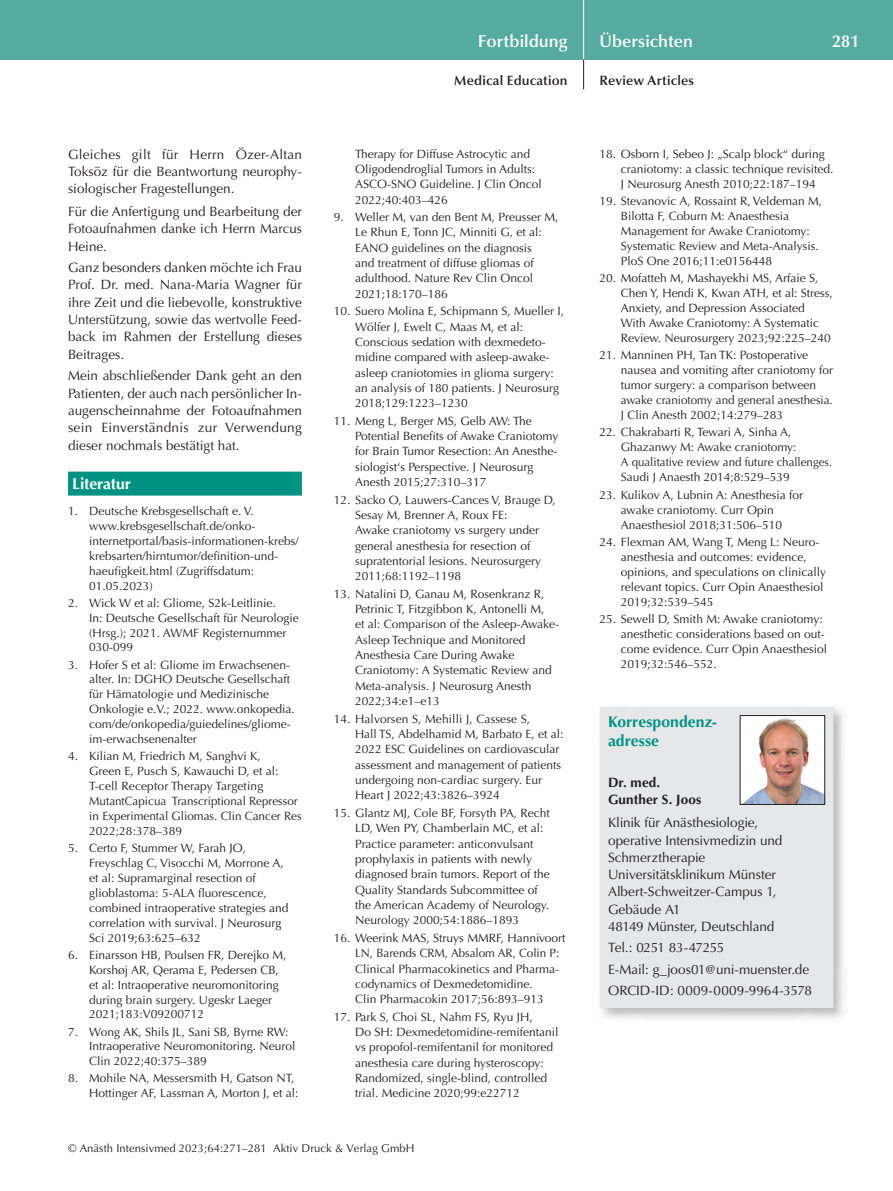
<style>
.page{position:relative;width:893px;height:1191px;background:#fff}
.page>*{position:absolute;margin:0;border:0;box-sizing:border-box;transform-origin:0 0}
.t1{font:600 17.25px "Optima";color:#fff}
.t2{font:700 15.75px/19.5px "Optima";color:#009383}
.t3{font:700 15.75px "Optima";letter-spacing:-.005em;color:#fff}
.t4{font:13.5px/17.4px "Optima";color:#231f20;text-align:justify}
.t5{font:600 13.5px "Optima";letter-spacing:.01em;color:#231f20}
.t6{font:700 13.5px/17.2px "Optima";letter-spacing:.01em;color:#231f20}
.t7{font:12px/15px "Optima";color:#231f20}
.t8{font:11.25px "Optima";letter-spacing:.005em;color:#231f20}
</style>
<div class="page">
<div style="left:0;top:0;width:893px;height:60px;background:#55ab9f"></div>
<hr style="left:583px;top:0;width:1px;height:60px;background:#fff">
<svg style="left:583px;top:60px;width:1px;height:29px"></svg>
<div style="left:68px;top:471px;width:234px;height:24px;background:#009383"></div>
<div style="left:597px;top:704px;width:251px;height:318px;background:#231f20;opacity:.3"></div>
<div style="left:600px;top:707px;width:233px;height:301px;background:#e6e7e8"></div>
<img style="left:742px;top:717px;width:81px;height:85px">
<div style="left:740px;top:715px;width:85px;height:89px;border:1px solid #231f20"></div>
<p class="t4" style="left:68px;top:146px;width:235px">Gleiches gilt für Herrn Özer-Altan Toksöz für die Beantwortung neurophy&shy;siologischer Fragestellungen.</p>
<p class="t4" style="left:68px;top:203px;width:235px">Für die Anfertigung und Bearbeitung der Fotoaufnahmen danke ich Herrn Marcus Heine.</p>
<p class="t4" style="left:68px;top:259px;width:235px">Ganz besonders danken möchte ich Frau Prof. Dr. med. Nana-Maria Wagner für ihre Zeit und die liebevolle, konstruktive Unterstützung, sowie das wertvolle Feed&shy;back im Rahmen der Erstellung dieses Beitrages.</p>
<p class="t4" style="left:68px;top:367px;width:235px">Mein abschließender Dank geht an den Patienten, der auch nach persönlicher In&shy;augenscheinnahme der Fotoaufnahmen sein Einverständnis zur Verwendung dieser nochmals bestätigt hat.</p>
<h2 class="t3" style="left:72px;top:474px;width:60px">Literatur</h2>
<p class="t7" style="left:89px;top:503px;width:211px;text-indent:-21px">1. Deutsche Krebsgesellschaft e. V. www.krebsgesellschaft.de/onko&shy;internetportal/basis-informationen-krebs/ krebsarten/hirntumor/definition-und&shy;haeufigkeit.html (Zugriffsdatum:<br>01.05.2023)</p>
<p class="t7" style="left:89px;top:595px;width:211px;text-indent:-21px">2. Wick W et al: Gliome, S2k-Leitlinie.<br>In: Deutsche Gesellschaft für Neurologie (Hrsg.); 2021. AWMF Registernummer<br>030-099</p>
<p class="t7" style="left:89px;top:657px;width:207px;text-indent:-21px">3. Hofer S et al: Gliome im Erwachsenen&shy;alter. In: DGHO Deutsche Gesellschaft für Hämatologie und Medizinische Onkologie e.V.; 2022. www.onkopedia. com/de/onkopedia/guiedelines/gliome&shy;im-erwachsenenalter</p>
<p class="t7" style="left:89px;top:749px;width:214px;text-indent:-21px">4. Kilian M, Friedrich M, Sanghvi K,<br>Green E, Pusch S, Kawauchi D, et al:<br>T-cell Receptor Therapy Targeting MutantCapicua Transcriptional Repressor in Experimental Gliomas. Clin Cancer Res 2022;28:378–389</p>
<p class="t7" style="left:89px;top:840px;width:201px;text-indent:-21px">5. Certo F, Stummer W, Farah JO, Freyschlag C, Visocchi M, Morrone A, et al: Supramarginal resection of glioblastoma: 5-ALA fluorescence, combined intraoperative strategies and correlation with survival. J Neurosurg Sci 2019;63:625–632</p>
<p class="t7" style="left:89px;top:947px;width:199px;text-indent:-21px">6. Einarsson HB, Poulsen FR, Derejko M, Korshøj AR, Qerama E, Pedersen CB, et al: Intraoperative neuromonitoring during brain surgery. Ugeskr Laeger 2021;183:V09200712</p>
<p class="t7" style="left:89px;top:1024px;width:208px;text-indent:-21px">7. Wong AK, Shils JL, Sani SB, Byrne RW:<br>Intraoperative Neuromonitoring. Neurol<br>Clin 2022;40:375–389</p>
<p class="t7" style="left:89px;top:1071px;width:211px;text-indent:-21px">8. Mohile NA, Messersmith H, Gatson NT,<br>Hottinger AF, Lassman A, Morton J, et al:</p>
<h1 class="t1" style="left:478px;top:31px;width:91px">Fortbildung</h1>
<h1 class="t1" style="left:600px;top:31px;width:95px">Übersichten</h1>
<h1 class="t1" style="left:832px;top:31px;width:28px">281</h1>
<p class="t5" style="left:454px;top:73px;width:115px">Medical Education</p>
<p class="t5" style="left:600px;top:73px;width:96px">Review Articles</p>
<p class="t7" style="left:355px;top:146px;width:188px">Therapy for Diffuse Astrocytic and<br>Oligodendroglial Tumors in Adults:<br>ASCO-SNO Guideline. J Clin Oncol<br>2022;40:403–426</p>
<p class="t7" style="left:355px;top:209px;width:205px;text-indent:-21px">9. Weller M, van den Bent M, Preusser M,<br>Le Rhun E, Tonn JC, Minniti G, et al:<br>EANO guidelines on the diagnosis<br>and treatment of diffuse gliomas of adulthood. Nature Rev Clin Oncol<br>2021;18:170–186</p>
<p class="t7" style="left:355px;top:304px;width:211px;text-indent:-21px">10. Suero Molina E, Schipmann S, Mueller I, Wölfer J, Ewelt C, Maas M, et al:<br>Conscious sedation with dexmedeto&shy;midine compared with asleep-awake&shy;asleep craniotomies in glioma surgery: an analysis of 180 patients. J Neurosurg 2018;129:1223–1230</p>
<p class="t7" style="left:355px;top:413px;width:205px;text-indent:-21px">11. Meng L, Berger MS, Gelb AW: The Potential Benefits of Awake Craniotomy for Brain Tumor Resection: An Anesthe&shy;siologist‘s Perspective. J Neurosurg Anesth 2015;27:310–317</p>
<p class="t7" style="left:355px;top:492px;width:202px;text-indent:-21px">12. Sacko O, Lauwers-Cances V, Brauge D, Sesay M, Brenner A, Roux FE:<br>Awake craniotomy vs surgery under general anesthesia for resection of supratentorial lesions. Neurosurgery 2011;68:1192–1198</p>
<p class="t7" style="left:355px;top:586px;width:205px;text-indent:-21px">13. Natalini D, Ganau M, Rosenkranz R, Petrinic T, Fitzgibbon K, Antonelli M,<br>et al: Comparison of the Asleep-Awake-Asleep Technique and Monitored Anesthesia Care During Awake Craniotomy: A Systematic Review and Meta-analysis. J Neurosurg Anesth 2022;34:e1–e13</p>
<p class="t7" style="left:355px;top:711px;width:210px;text-indent:-21px">14. Halvorsen S, Mehilli J, Cassese S,<br>Hall TS, Abdelhamid M, Barbato E, et al:<br>2022 ESC Guidelines on cardiovascular assessment and management of patients undergoing non-cardiac surgery. Eur Heart J 2022;43:3826–3924</p>
<p class="t7" style="left:355px;top:805px;width:196px;text-indent:-21px">15. Glantz MJ, Cole BF, Forsyth PA, Recht LD, Wen PY, Chamberlain MC, et al:<br>Practice parameter: anticonvulsant prophylaxis in patients with newly diagnosed brain tumors. Report of the Quality Standards Subcommittee of the American Academy of Neurology.<br>Neurology 2000;54:1886–1893</p>
<p class="t7" style="left:355px;top:930px;width:212px;text-indent:-21px">16. Weerink MAS, Struys MMRF, Hannivoort LN, Barends CRM, Absalom AR, Colin P:<br>Clinical Pharmacokinetics and Pharma&shy;codynamics of Dexmedetomidine.<br>Clin Pharmacokin 2017;56:893–913</p>
<p class="t7" style="left:355px;top:1009px;width:205px;text-indent:-21px">17. Park S, Choi SL, Nahm FS, Ryu JH,<br>Do SH: Dexmedetomidine-remifentanil vs propofol-remifentanil for monitored anesthesia care during hysteroscopy:<br>Randomized, single-blind, controlled trial. Medicine 2020;99:e22712</p>
<p class="t7" style="left:621px;top:146px;width:214px;text-indent:-21px">18. Osborn I, Sebeo J: „Scalp block“ during craniotomy: a classic technique revisited.<br>J Neurosurg Anesth 2010;22:187–194</p>
<p class="t7" style="left:621px;top:193px;width:203px;text-indent:-21px">19. Stevanovic A, Rossaint R, Veldeman M, Bilotta F, Coburn M: Anaesthesia Management for Awake Craniotomy:<br>Systematic Review and Meta-Analysis.<br>PloS One 2016;11:e0156448</p>
<p class="t7" style="left:621px;top:271px;width:214px;text-indent:-21px">20. Mofatteh M, Mashayekhi MS, Arfaie S, Chen Y, Hendi K, Kwan ATH, et al: Stress, Anxiety, and Depression Associated<br>With Awake Craniotomy: A Systematic Review. Neurosurgery 2023;92:225–240</p>
<p class="t7" style="left:621px;top:348px;width:214px;text-indent:-21px">21. Manninen PH, Tan TK: Postoperative nausea and vomiting after craniotomy for tumor surgery: a comparison between awake craniotomy and general anesthesia.<br>J Clin Anesth 2002;14:279–283</p>
<p class="t7" style="left:621px;top:425px;width:213px;text-indent:-21px">22. Chakrabarti R, Tewari A, Sinha A, Ghazanwy M: Awake craniotomy:<br>A qualitative review and future challenges.<br>Saudi J Anaesth 2014;8:529–539</p>
<p class="t7" style="left:621px;top:487px;width:184px;text-indent:-21px">23. Kulikov A, Lubnin A: Anesthesia for awake craniotomy. Curr Opin<br>Anaesthesiol 2018;31:506–510</p>
<p class="t7" style="left:621px;top:534px;width:207px;text-indent:-21px">24. Flexman AM, Wang T, Meng L: Neuro&shy;anesthesia and outcomes: evidence, opinions, and speculations on clinically relevant topics. Curr Opin Anaesthesiol 2019;32:539–545</p>
<p class="t7" style="left:621px;top:611px;width:208px;text-indent:-21px">25. Sewell D, Smith M: Awake craniotomy: anesthetic considerations based on out&shy;come evidence. Curr Opin Anaesthesiol 2019;32:546–552.</p>
<h2 class="t2" style="left:608px;top:712px;width:110px">Korrespondenz&shy;adresse</h2>
<p class="t6" style="left:608px;top:774px;width:95px">Dr. med.<br>Gunther S. Joos</p>
<p class="t4" style="left:608px;top:814px;width:176px;text-align:left">Klinik für Anästhesiologie, operative Intensivmedizin und<br>Schmerztherapie<br>Universitätsklinikum Münster<br>Albert-Schweitzer-Campus 1,<br>Gebäude A1<br>48149 Münster, Deutschland</p>
<p class="t4" style="left:608px;top:937px;width:205px;line-height:21.5px;text-align:left">Tel.: 0251 83-47255<br>E-Mail: g_joos01@uni-muenster.de<br>ORCID-ID: 0009-0009-9964-3578</p>
<p class="t8" style="left:68px;top:1142px;width:348px">© Anästh Intensivmed 2023;64:271–281 Aktiv Druck &amp; Verlag GmbH</p>
</div>
